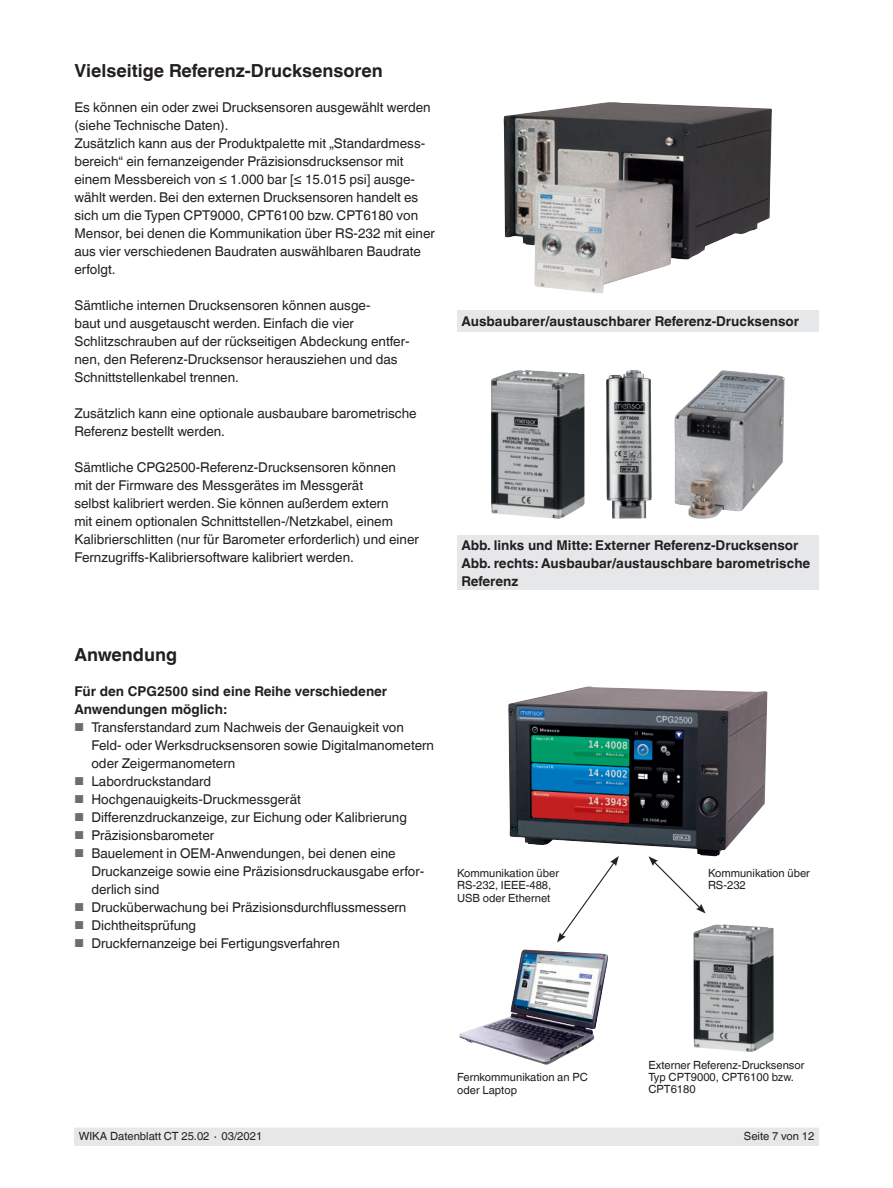
<style>
.page{position:relative;width:893px;height:1188px;background:#fff}
.page>*{position:absolute;margin:0;border:0;box-sizing:border-box;transform-origin:0 0}
.t1{font:700 18px "Helvetica World";color:#231f20}
.t2{font:13.5px/18px "Helvetica World";color:#231f20}
.t3{font:700 13.5px/18px "Helvetica World";color:#231f20}
.t4{font:11.25px/12.3px "Helvetica World";color:#231f20}
.s1{font-size:11.55px;color:#6c6d70}
</style>
<div class="page">
<div style="left:74px;top:1128px;width:745px;height:17px;background:#e6e7e9"></div>
<img style="left:459px;top:950px;width:149px;height:115px">
<img style="left:508px;top:686px;width:259px;height:171px">
<img style="left:694px;top:924px;width:79px;height:128px">
<svg style="left:557px;top:856px;width:62px;height:87px"></svg>
<svg style="left:648px;top:856px;width:58px;height:57px"></svg>
<div style="left:457px;top:310px;width:362px;height:22px;background:#e6e7e9"></div>
<img style="left:504px;top:102px;width:268px;height:192px">
<div style="left:457px;top:536px;width:362px;height:54px;background:#e6e7e9"></div>
<img style="left:491px;top:370px;width:93px;height:149px">
<img style="left:674px;top:370px;width:110px;height:149px">
<img style="left:606px;top:370px;width:46px;height:149px">
<h1 class="t1" style="left:74px;top:60px;width:310px">Vielseitige Referenz-Drucksensoren</h1>
<p class="t2" style="left:74px;top:98px;width:362px">Es können ein oder zwei Drucksensoren ausgewählt werden (siehe Technische Daten).<br>Zusätzlich kann aus der Produktpalette mit „Standardmess&shy;bereich“ ein fernanzeigender Präzisionsdrucksensor mit einem Messbereich von ≤ 1.000 bar [≤ 15.015 psi] ausge&shy;wählt werden. Bei den externen Drucksensoren handelt es sich um die Typen CPT9000, CPT6100 bzw. CPT6180 von Mensor, bei denen die Kommunikation über RS-232 mit einer aus vier verschiedenen Baudraten auswählbaren Baudrate erfolgt.</p>
<p class="t2" style="left:74px;top:296px;width:337px">Sämtliche internen Drucksensoren können ausge-<br>baut und ausgetauscht werden. Einfach die vier Schlitzschrauben auf der rückseitigen Abdeckung entfer&shy;nen, den Referenz-Drucksensor herausziehen und das Schnittstellenkabel trennen.</p>
<p class="t2" style="left:74px;top:404px;width:344px">Zusätzlich kann eine optionale ausbaubare barometrische<br>Referenz bestellt werden.</p>
<p class="t2" style="left:74px;top:458px;width:346px">Sämtliche CPG2500-Referenz-Drucksensoren können<br>mit der Firmware des Messgerätes im Messgerät<br>selbst kalibriert werden. Sie können außerdem extern<br>mit einem optionalen Schnittstellen-/Netzkabel, einem Kalibrierschlitten (nur für Barometer erforderlich) und einer Fernzugriffs-Kalibriersoftware kalibriert werden.</p>
<p class="t3" style="left:461px;top:312px;width:339px">Ausbaubarer/austauschbarer Referenz-Drucksensor</p>
<p class="t3" style="left:461px;top:536px;width:350px">Abb. links und Mitte: Externer Referenz-Drucksensor<br>Abb. rechts: Ausbaubar/austauschbare barometrische<br>Referenz</p>
<h1 class="t1" style="left:74px;top:644px;width:104px">Anwendung</h1>
<p class="t3" style="left:74px;top:682px;width:314px">Für den CPG2500 sind eine Reihe verschiedener<br>Anwendungen möglich:</p>
<p class="t2" style="left:91px;top:718px;width:344px;text-indent:-17px"><span class="s1">■</span> Transferstandard zum Nachweis der Genauigkeit von<br>Feld- oder Werksdrucksensoren sowie Digitalmanometern oder Zeigermanometern</p>
<p class="t2" style="left:74px;top:772px;width:138px"><span class="s1">■</span> Labordruckstandard</p>
<p class="t2" style="left:74px;top:790px;width:228px"><span class="s1">■</span> Hochgenauigkeits-Druckmessgerät</p>
<p class="t2" style="left:74px;top:808px;width:334px"><span class="s1">■</span> Differenzdruckanzeige, zur Eichung oder Kalibrierung</p>
<p class="t2" style="left:74px;top:826px;width:141px"><span class="s1">■</span> Präzisionsbarometer</p>
<p class="t2" style="left:91px;top:844px;width:334px;text-indent:-17px"><span class="s1">■</span> Bauelement in OEM-Anwendungen, bei denen eine<br>Druckanzeige sowie eine Präzisionsdruckausgabe erfor&shy;derlich sind</p>
<p class="t2" style="left:74px;top:898px;width:333px"><span class="s1">■</span> Drucküberwachung bei Präzisionsdurchflussmessern</p>
<p class="t2" style="left:74px;top:916px;width:123px"><span class="s1">■</span> Dichtheitsprüfung</p>
<p class="t2" style="left:74px;top:934px;width:267px"><span class="s1">■</span> Druckfernanzeige bei Fertigungsverfahren</p>
<p class="t4" style="left:457px;top:867px;width:103px">Kommunikation über<br>RS-232, IEEE-488,<br>USB oder Ethernet</p>
<p class="t4" style="left:708px;top:867px;width:103px">Kommunikation über<br>RS-232</p>
<p class="t4" style="left:457px;top:1071px;width:132px">Fernkommunikation an PC oder Laptop</p>
<p class="t4" style="left:648px;top:1058px;width:158px">Externer Referenz-Drucksensor<br>Typ CPT9000, CPT6100 bzw.<br>CPT6180</p>
<p class="t4" style="left:79px;top:1130px;width:185px">WIKA Datenblatt CT 25.02 ∙ 03/2021</p>
<p class="t4" style="left:744px;top:1130px;width:72px">Seite 7 von 12</p>
</div>
